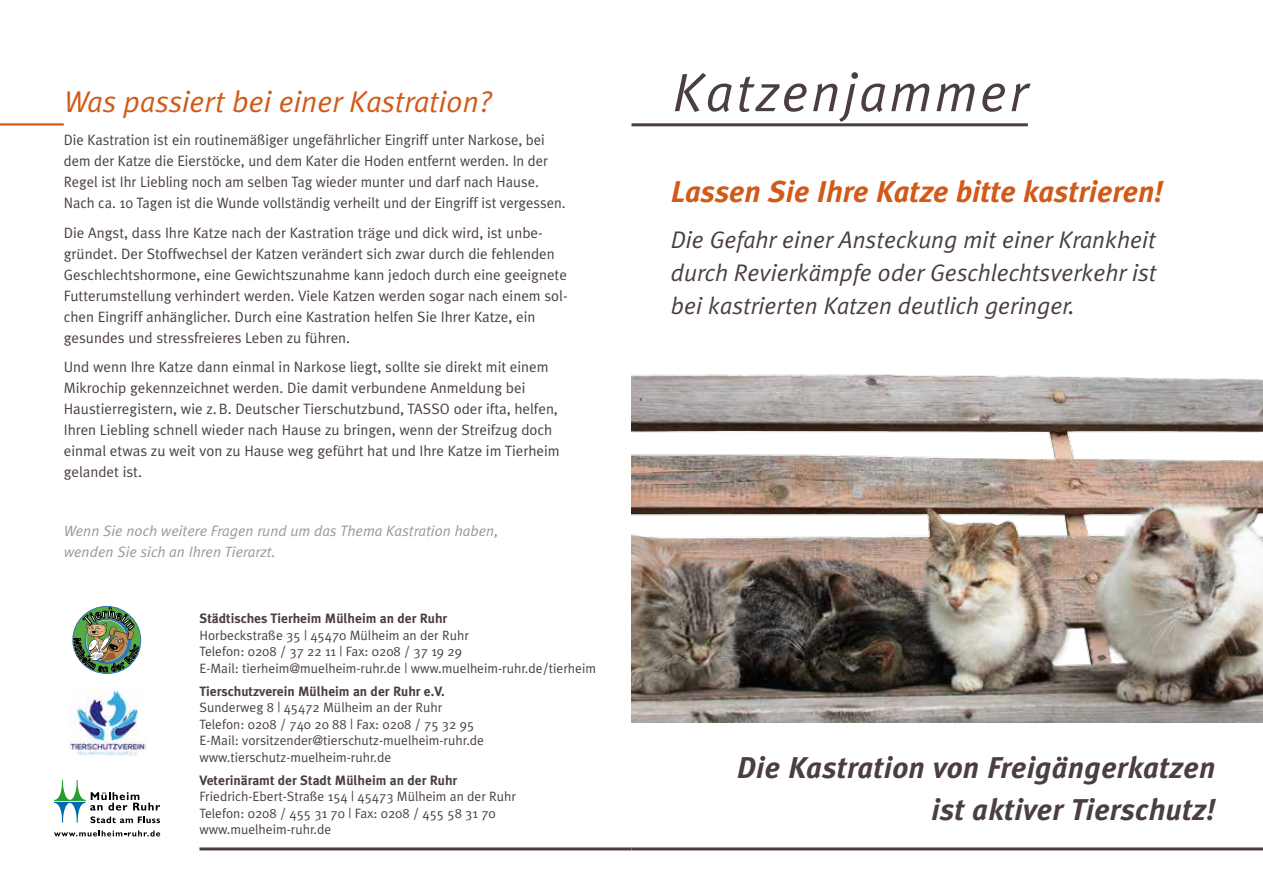
<style>
.page{position:relative;width:1263px;height:893px;background:#fff}
.page>*{position:absolute;margin:0;border:0;box-sizing:border-box;transform-origin:0 0}
.t1{font:italic 54px "Meta Plus Normal";letter-spacing:.05em;color:#4b3e40}
.t2{font:italic 700 30px/42px "Meta Plus";letter-spacing:.01em;color:#4b3e40;text-align:right}
.t3{font:italic 700 30px "Meta Plus";color:#d25a18}
.t4{font:italic 30px "Meta Plus Normal";color:#d25a18}
.t5{font:italic 24px/33px "Meta Plus Normal";color:#4b3e40;text-align:justify}
.t6{font:15px/21px "Meta Plus Normal";color:#4b3e40}
.t7{font:italic 15px/21px "Meta Plus Normal";color:#9f9596}
.t8{font:13.5px/16.5px "Meta Plus Normal";color:#4b3e40}
.t9{font:700 13.5px "Meta Plus";color:#4b3e40}
</style>
<div class="page">
<img style="left:631px;top:374px;width:632px;height:349px">
<hr style="left:631px;top:123px;width:397px;height:3px;background:#4b3e40">
<hr style="left:631px;top:847px;width:632px;height:3px;background:#4b3e40">
<hr style="left:199px;top:847px;width:432px;height:3px;background:#4b3e40">
<svg style="left:54px;top:780px;width:106px;height:43px"></svg>
<svg style="left:54px;top:830px;width:106px;height:6px"></svg>
<hr style="left:0;top:123px;width:64px;height:3px;background:#d25a18">
<img style="left:69px;top:689px;width:77px;height:67px">
<img style="left:74px;top:606px;width:65px;height:68px">
<h2 class="t4" style="left:64px;top:84px;width:427px">Was passiert bei einer Kastration?</h2>
<p class="t6" style="left:64px;top:130px;width:503px">Die Kastration ist ein routinemäßiger ungefährlicher Eingriff unter Narkose, bei dem der Katze die Eierstöcke, und dem Kater die Hoden entfernt werden. In der Regel ist Ihr Liebling noch am selben Tag wieder munter und darf nach Hause.<br>Nach ca. 10 Tagen ist die Wunde vollständig verheilt und der Eingriff ist vergessen.</p>
<p class="t6" style="left:64px;top:222px;width:505px">Die Angst, dass Ihre Katze nach der Kastration träge und dick wird, ist unbe&shy;gründet. Der Stoffwechsel der Katzen verändert sich zwar durch die fehlenden Geschlechtshormone, eine Gewichtszunahme kann jedoch durch eine geeignete Futterumstellung verhindert werden. Viele Katzen werden sogar nach einem sol&shy;chen Eingriff anhänglicher. Durch eine Kastration helfen Sie Ihrer Katze, ein gesundes und stressfreieres Leben zu führen.</p>
<p class="t6" style="left:64px;top:357px;width:497px">Und wenn Ihre Katze dann einmal in Narkose liegt, sollte sie direkt mit einem Mikrochip gekennzeichnet werden. Die damit verbundene Anmeldung bei Haustierregistern, wie z.B. Deutscher Tierschutzbund, TASSO oder ifta, helfen, Ihren Liebling schnell wieder nach Hause zu bringen, wenn der Streifzug doch einmal etwas zu weit von zu Hause weg geführt hat und Ihre Katze im Tierheim gelandet ist.</p>
<p class="t7" style="left:64px;top:521px;width:436px">Wenn Sie noch weitere Fragen rund um das Thema Kastration haben, wenden Sie sich an Ihren Tierarzt.</p>
<p class="t9" style="left:199px;top:611px;width:249px">Städtisches Tierheim Mülheim an der Ruhr</p>
<p class="t8" style="left:199px;top:627px;width:398px">Horbeckstraße 35 | 45470 Mülheim an der Ruhr<br>Telefon: 0208 / 37 22 11 | Fax: 0208 / 37 19 29<br>E-Mail: tierheim@muelheim-ruhr.de | www.muelheim-ruhr.de/tierheim</p>
<p class="t9" style="left:199px;top:683px;width:247px">Tierschutzverein Mülheim an der Ruhr e.V.</p>
<p class="t8" style="left:199px;top:699px;width:286px">Sunderweg 8 | 45472 Mülheim an der Ruhr Telefon: 0208 / 740 20 88 | Fax: 0208 / 75 32 95<br>E-Mail: vorsitzender@tierschutz-muelheim-ruhr.de www.tierschutz-muelheim-ruhr.de</p>
<p class="t9" style="left:199px;top:772px;width:259px">Veterinäramt der Stadt Mülheim an der Ruhr</p>
<p class="t8" style="left:199px;top:788px;width:318px">Friedrich-Ebert-Straße 154 | 45473 Mülheim an der Ruhr<br>Telefon: 0208 / 455 31 70 | Fax: 0208 / 455 58 31 70 www.muelheim-ruhr.de</p>
<h1 class="t1" style="left:673px;top:61px;width:356px">Katzenjammer</h1>
<h2 class="t3" style="left:671px;top:174px;width:494px">Lassen Sie Ihre Katze bitte kastrieren!</h2>
<h3 class="t5" style="left:671px;top:223px;width:487px">Die Gefahr einer Ansteckung mit einer Krankheit durch Revierkämpfe oder Geschlechtsverkehr ist bei kastrierten Katzen deutlich geringer.</h3>
<h2 class="t2" style="left:737px;top:746px;width:480px">Die Kastration von Freigängerkatzen ist aktiver Tierschutz!</h2>
</div>
